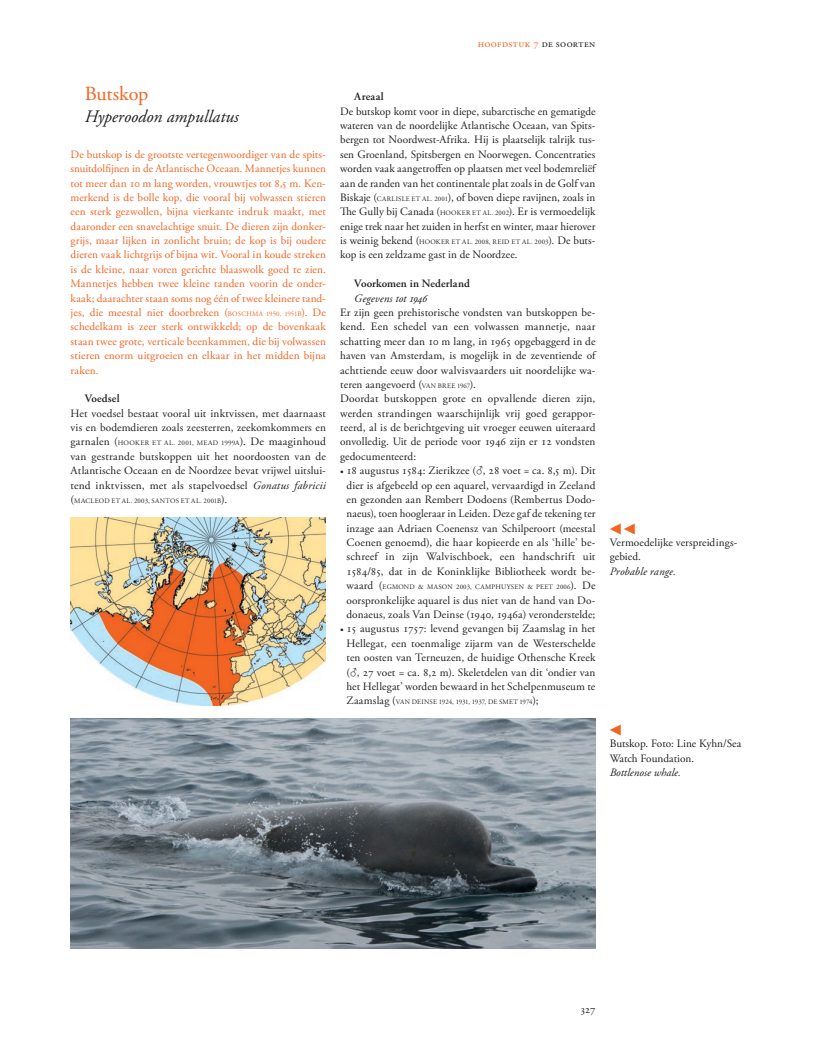
<style>
.page{position:relative;width:815px;height:1052px;background:#fff}
.page>*{position:absolute;margin:0;border:0;box-sizing:border-box;transform-origin:0 0}
.t1{font:20px "Adobe Garamond Pro";color:#f36421}
.t2{font:italic 17.5px "Adobe Garamond Pro";color:#231f20}
.t3{font:11.25px/14.4px "Adobe Garamond Pro";color:#231f20}
.t4{font:11.25px/14.4px "Adobe Garamond Pro";letter-spacing:.01em;color:#f36421;text-align:justify}
.t5{font:italic 11.25px "Adobe Garamond Pro";letter-spacing:.005em;color:#231f20}
.t6{font:11.25px/14.4px "Adobe Garamond Pro";letter-spacing:-.02em;color:#231f20}
.t7{font:600 11.25px "Adobe Garamond Pro";letter-spacing:.01em;color:#231f20}
.t8{font:11.25px "Universal Std Newswith Comm Pi";color:#f36421}
.t9{font:10.62px "Adobe Garamond Pro";letter-spacing:.04em;color:#f36421}
.t10{font:6.88px "Adobe Garamond Pro";letter-spacing:.03em;color:#231f20}
.t11{font:6.88px "Adobe Garamond Pro";letter-spacing:.01em;color:#231f20}
.s1{color:#231f20}
.s2{font-size:6.88px}
.s3{font-size:11.25px}
.s4{font-style:italic}
.s5{font-family:"Adobe Garamond Exp"}
.s6{font-size:9.38px}
.s7{font-family:"Universal Std Newswith Comm Pi"}
</style>
<div class="page">
<img style="left:70px;top:517px;width:256px;height:189px">
<img style="left:70px;top:718px;width:525px;height:230px">
<p class="t9" style="left:477px;top:38px;width:119px">hoofdstuk 7 <span class="s1">de soorten</span></p>
<h1 class="t1" style="left:85px;top:82px;width:65px">Butskop</h1>
<h2 class="t2" style="left:85px;top:105px;width:155px">Hyperoodon ampullatus</h2>
<p class="t4" style="left:70px;top:147px;width:257px">De butskop is de grootste vertegenwoordiger van de spits&shy;snuitdolfijnen in de Atlantische Oceaan. Mannetjes kunnen tot meer dan 10 m lang worden, vrouwtjes tot 8,5 m. Ken&shy;merkend is de bolle kop, die vooral bij volwassen stieren een sterk gezwollen, bijna vierkante indruk maakt, met daaronder een snavelachtige snuit. De dieren zijn donker&shy;grijs, maar lijken in zonlicht bruin; de kop is bij oudere dieren vaak lichtgrijs of bijna wit. Vooral in koude streken is de kleine, naar voren gerichte blaaswolk goed te zien.<br>Mannetjes hebben twee kleine tanden voorin de onder&shy;kaak; daarachter staan soms nog één of twee kleinere tand&shy;jes, die meestal niet doorbreken (<span class="s2">BOSCHMA 1950, 1951B</span>). De schedelkam is zeer sterk ontwikkeld; op de bovenkaak staan twee grote, verticale beenkammen, die bij volwassen stieren enorm uitgroeien en elkaar in het midden bijna raken.</p>
<p class="t7" style="left:85px;top:392px;width:36px">Voedsel</p>
<p class="t3" style="left:70px;top:406px;width:257px">Het voedsel bestaat vooral uit inktvissen, met daarnaast vis en bodemdieren zoals zeesterren, zeekomkommers en</p>
<p class="t10" style="left:70px;top:439px;width:257px"><span class="s3">garnalen (</span>HOOKER ET AL. 2001, MEAD 1999A<span class="s3">). De maaginhoud</span></p>
<p class="t3" style="left:70px;top:449px;width:257px;text-align:justify">van gestrande butskoppen uit het noordoosten van de Atlantische Oceaan en de Noordzee bevat vrijwel uitslui&shy;tend inktvissen, met als stapelvoedsel <span class="s4">Gonatus fabricii</span></p>
<p class="t10" style="left:70px;top:496px;width:158px"><span class="s3">(</span>MACLEOD ET AL. 2003, SANTOS ET AL. 2001B<span class="s3">).</span></p>
<p class="t7" style="left:354px;top:90px;width:31px">Areaal</p>
<p class="t3" style="left:340px;top:104px;width:258px;text-align:justify">De butskop komt voor in diepe, subarctische en gematigde wateren van de noordelijke Atlantische Oceaan, van Spits&shy;bergen tot Noordwest-Afrika. Hij is plaatselijk talrijk tus&shy;sen Groenland, Spitsbergen en Noorwegen. Concentraties worden vaak aangetroffen op plaatsen met veel bodemreliëf aan de randen van het continentale plat zoals in de Golf van Biskaje (<span class="s2">CARLISLE ET AL. 2001</span>), of boven diepe ravijnen, zoals in The Gully bij Canada (<span class="s2">HOOKER ET AL. 2002</span>). Er is vermoedelijk enige trek naar het zuiden in herfst en winter, maar hierover</p>
<p class="t10" style="left:340px;top:238px;width:257px"><span class="s3">is weinig bekend (</span>HOOKER ET AL. 2008, REID ET AL. 2003<span class="s3">). De buts-</span></p>
<p class="t3" style="left:340px;top:248px;width:179px">kop is een zeldzame gast in de Noordzee.</p>
<p class="t7" style="left:354px;top:277px;width:117px">Voorkomen in Nederland</p>
<p class="t5" style="left:354px;top:291px;width:74px">Gegevens tot <span class="s5">1946</span></p>
<p class="t3" style="left:340px;top:306px;width:257px">Er zijn geen prehistorische vondsten van butskoppen be-</p>
<p class="t3" style="left:340px;top:320px;width:257px">kend. Een schedel van een volwassen mannetje, naar</p>
<p class="t3" style="left:340px;top:334px;width:257px">schatting meer dan 10 m lang, in 1965 opgebaggerd in de</p>
<p class="t3" style="left:340px;top:349px;width:258px">haven van Amsterdam, is mogelijk in de zeventiende of</p>
<p class="t3" style="left:340px;top:363px;width:257px">achttiende eeuw door walvisvaarders uit noordelijke wa-</p>
<p class="t3" style="left:340px;top:377px;width:137px">teren aangevoerd (<span class="s2">VAN BREE 1967</span>).</p>
<p class="t3" style="left:340px;top:392px;width:257px">Doordat butskoppen grote en opvallende dieren zijn,</p>
<p class="t3" style="left:340px;top:406px;width:257px">werden strandingen waarschijnlijk vrij goed gerappor-</p>
<p class="t3" style="left:340px;top:421px;width:257px">teerd, al is de berichtgeving uit vroeger eeuwen uiteraard</p>
<p class="t3" style="left:340px;top:435px;width:257px">onvolledig. Uit de periode voor 1946 zijn er 12 vondsten</p>
<p class="t3" style="left:340px;top:449px;width:78px">gedocumenteerd:</p>
<p class="t3" style="left:340px;top:464px;width:257px;text-align:center"><span class="s6">•</span> 18 augustus 1584: Zierikzee (<span class="s7">♂</span>, 28 voet = ca. 8,5 m). Dit dier is afgebeeld op een aquarel, vervaardigd in Zeeland en gezonden aan Rembert Dodoens (Rembertus Dodo&shy;naeus), toen hoogleraar in Leiden. Deze gaf de tekening ter inzage aan Adriaen Coenensz van Schilperoort (meestal Coenen genoemd), die haar kopieerde en als ‘hille’ be&shy;schreef in zijn Walvischboek, een handschrift uit 1584/85, dat in de Koninklijke Bibliotheek wordt be-</p>
<p class="t10" style="left:346px;top:583px;width:250px"><span class="s3">waard (</span>EGMOND &amp; MASON 2003, CAMPHUYSEN &amp; PEET 2006<span class="s3">). De</span></p>
<p class="t3" style="left:346px;top:593px;width:250px">oorspronkelijke aquarel is dus niet van de hand van Do&shy;donaeus, zoals Van Deinse (1940, 1946a) veronderstelde;</p>
<p class="t3" style="left:340px;top:622px;width:257px;text-align:center"><span class="s6">•</span> 15 augustus 1757: levend gevangen bij Zaamslag in het Hellegat, een toenmalige zijarm van de Westerschelde ten oosten van Terneuzen, de huidige Othensche Kreek (<span class="s7">♂</span>, 27 voet = ca. 8,2 m). Skeletdelen van dit ‘ondier van het Hellegat’ worden bewaard in het Schelpenmuseum te</p>
<p class="t11" style="left:346px;top:698px;width:193px"><span class="s3">Zaamslag (</span>VAN DEINSE 1924, 1931, 1937, DE SMET 1974<span class="s3">);</span></p>
<p class="t8" style="left:609px;top:523px;width:27px">◀ ◀</p>
<p class="t3" style="left:609px;top:536px;width:128px">Vermoedelijke verspreidings&shy;gebied.</p>
<p class="t5" style="left:609px;top:564px;width:68px">Probable range.</p>
<p class="t8" style="left:609px;top:724px;width:13px">◀</p>
<p class="t6" style="left:609px;top:737px;width:133px">Butskop. Foto: Line Kyhn/Sea<br>Watch Foundation.</p>
<p class="t5" style="left:609px;top:766px;width:73px">Bottlenose whale.</p>
</div>
